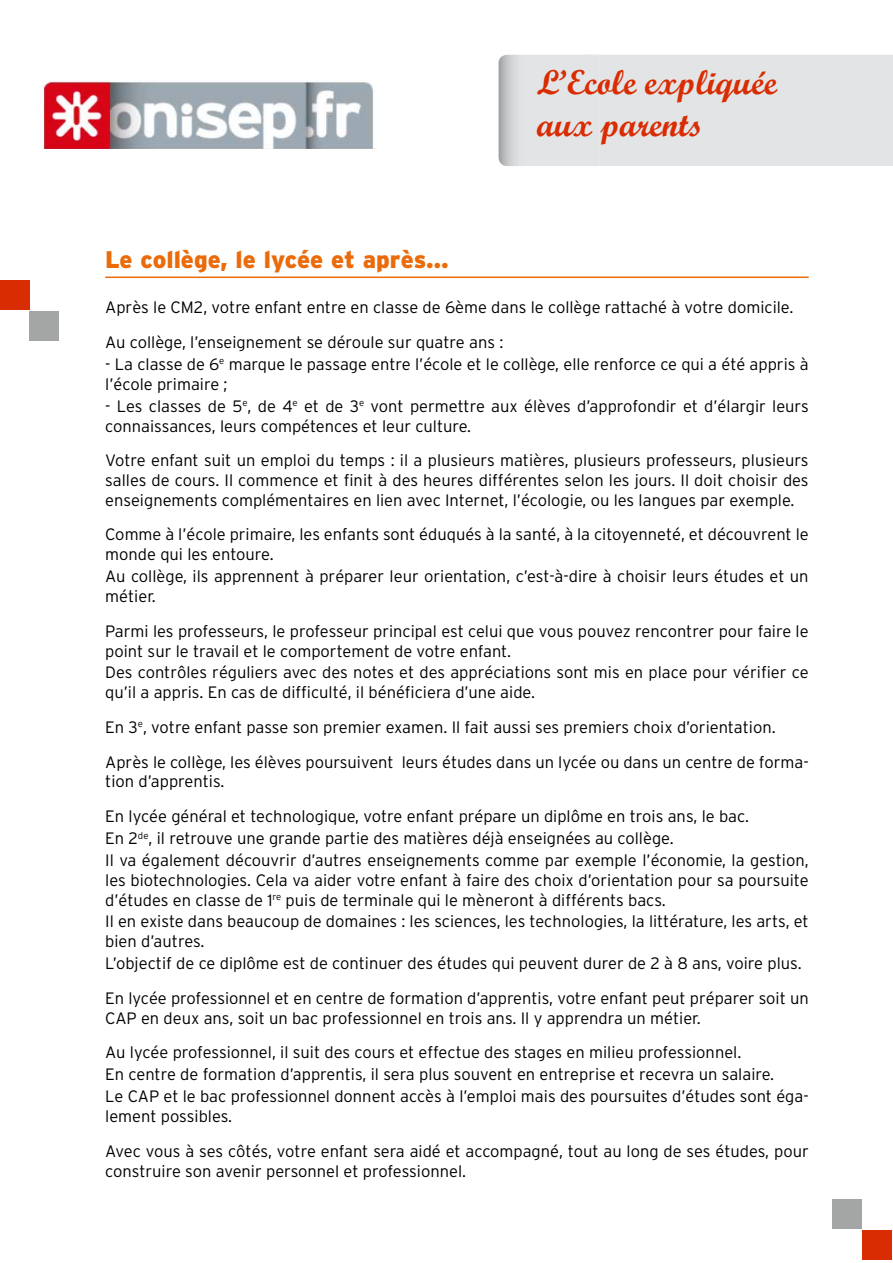
<style>
.page{position:relative;width:893px;height:1263px;background:#fff}
.page>*{position:absolute;margin:0;border:0;box-sizing:border-box;transform-origin:0 0}
.t1{font:34.5px/42px "Script MT Bold";color:#d92c02}
.t2{font:900 24px "Interstate";color:#eb6b0a}
.t3{font:300 16.5px/19.8px "Interstate";color:#000}
</style>
<div class="page">
<div style="left:862px;top:1230px;width:30px;height:30px;background:#d92c02"></div>
<div style="left:832px;top:1199px;width:30px;height:30px;background:#a4a5a5"></div>
<div style="left:624px;top:55px;width:269px;height:111px;background:#e3e4e5"></div>
<div style="left:29px;top:311px;width:30px;height:30px;background:#a4a5a5"></div>
<svg style="left:29px;top:280px;width:1px;height:15px"></svg>
<hr style="left:105px;top:277px;width:704px;height:1px;background:#eb6b0a">
<img style="left:42px;top:80px;width:335px;height:69px">
<div style="left:0;top:280px;width:29px;height:29px;background:#d92c02"></div>
<h1 class="t1" style="left:537px;top:60px;width:242px">L’Ecole expliquée aux parents</h1>
<h2 class="t2" style="left:105px;top:245px;width:345px">Le collège, le lycée et après…</h2>
<p class="t3" style="left:105px;top:290px;width:690px;line-height:34.7px">Après le CM2, votre enfant entre en classe de 6ème dans le collège rattaché à votre domicile.<br>Au collège, l’enseignement se déroule sur quatre ans :</p>
<p class="t3" style="left:105px;top:354px;width:705px">- La classe de 6<sup>e</sup> marque le passage entre l’école et le collège, elle renforce ce qui a été appris à l’école primaire ;</p>
<p class="t3" style="left:105px;top:396px;width:705px">- Les classes de 5<sup>e</sup>, de 4<sup>e</sup> et de 3<sup>e</sup> vont permettre aux élèves d’approfondir et d’élargir leurs connaissances, leurs compétences et leur culture.</p>
<p class="t3" style="left:105px;top:450px;width:705px;text-align:justify">Votre enfant suit un emploi du temps : il a plusieurs matières, plusieurs professeurs, plusieurs salles de cours. Il commence et finit à des heures différentes selon les jours. Il doit choisir des enseignements complémentaires en lien avec Internet, l’écologie, ou les langues par exemple.</p>
<p class="t3" style="left:105px;top:525px;width:705px">Comme à l’école primaire, les enfants sont éduqués à la santé, à la citoyenneté, et découvrent le monde qui les entoure.</p>
<p class="t3" style="left:105px;top:566px;width:705px">Au collège, ils apprennent à préparer leur orientation, c’est-à-dire à choisir leurs études et un métier.</p>
<p class="t3" style="left:105px;top:621px;width:705px">Parmi les professeurs, le professeur principal est celui que vous pouvez rencontrer pour faire le point sur le travail et le comportement de votre enfant.</p>
<p class="t3" style="left:105px;top:663px;width:705px">Des contrôles réguliers avec des notes et des appréciations sont mis en place pour vérifier ce qu’il a appris. En cas de difficulté, il bénéficiera d’une aide.</p>
<p class="t3" style="left:105px;top:710px;width:705px;line-height:34.7px">En 3<sup>e</sup>, votre enfant passe son premier examen. Il fait aussi ses premiers choix d’orientation.<br>Après le collège, les élèves poursuivent leurs études dans un lycée ou dans un centre de forma-</p>
<p class="t3" style="left:105px;top:764px;width:645px;line-height:34.7px">tion d’apprentis.<br>En lycée général et technologique, votre enfant prépare un diplôme en trois ans, le bac.</p>
<p class="t3" style="left:105px;top:827px;width:705px;line-height:21.9px">En 2<sup>de</sup>, il retrouve une grande partie des matières déjà enseignées au collège.<br>Il va également découvrir d’autres enseignements comme par exemple l’économie, la gestion,</p>
<p class="t3" style="left:105px;top:870px;width:705px">les biotechnologies. Cela va aider votre enfant à faire des choix d’orientation pour sa poursuite d’études en classe de 1<sup>re</sup> puis de terminale qui le mèneront à différents bacs.</p>
<p class="t3" style="left:105px;top:912px;width:705px">Il en existe dans beaucoup de domaines : les sciences, les technologies, la littérature, les arts, et bien d’autres.</p>
<p class="t3" style="left:105px;top:946px;width:705px;line-height:34.7px">L’objectif de ce diplôme est de continuer des études qui peuvent durer de 2 à 8 ans, voire plus.<br>En lycée professionnel et en centre de formation d’apprentis, votre enfant peut préparer soit un</p>
<p class="t3" style="left:105px;top:1000px;width:638px;line-height:34.7px">CAP en deux ans, soit un bac professionnel en trois ans. Il y apprendra un métier.<br>Au lycée professionnel, il suit des cours et effectue des stages en milieu professionnel.</p>
<p class="t3" style="left:105px;top:1063px;width:705px;line-height:21.9px">En centre de formation d’apprentis, il sera plus souvent en entreprise et recevra un salaire.<br>Le CAP et le bac professionnel donnent accès à l’emploi mais des poursuites d’études sont éga-</p>
<p class="t3" style="left:105px;top:1099px;width:705px;line-height:34.7px">lement possibles.<br>Avec vous à ses côtés, votre enfant sera aidé et accompagné, tout au long de ses études, pour</p>
<p class="t3" style="left:105px;top:1161px;width:362px">construire son avenir personnel et professionnel.</p>
</div>
